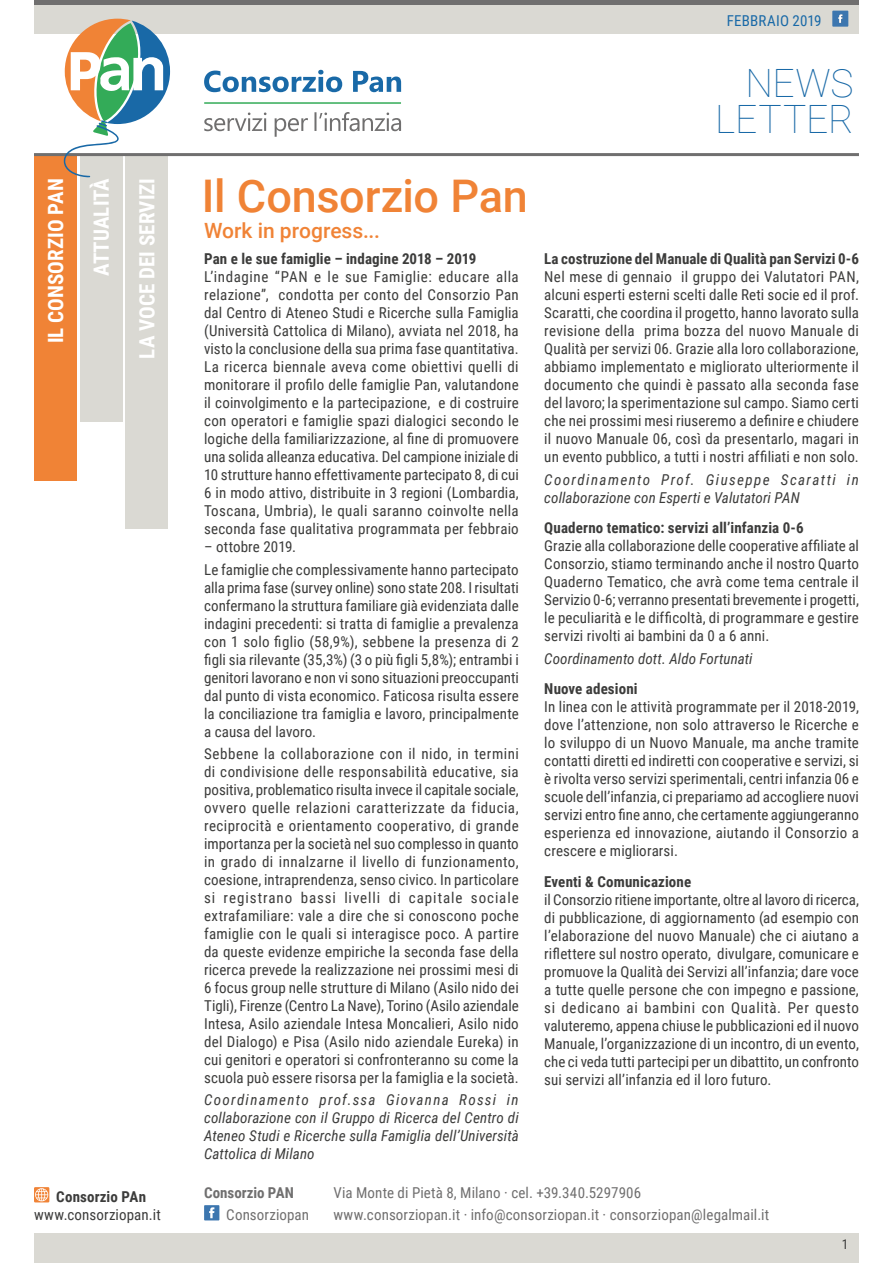
<style>
.page{position:relative;width:893px;height:1263px;background:#fff}
.page>*{position:absolute;margin:0;border:0;box-sizing:border-box;transform-origin:0 0}
.t1{font:500 45px "Roboto";letter-spacing:-.01em;color:#f08336}
.t2{font:100 39px/36px "Roboto";letter-spacing:-.005em;color:#1969a7;text-align:right}
.t3{font:700 21px/45.8px "Roboto Condensed";color:#fff;text-align:right}
.t4{font:500 21px "Roboto";color:#f08336}
.t5{font:15px/18px "Roboto Condensed";letter-spacing:.005em;color:#3c3c3b;text-align:justify}
.t6{font:italic 15px/18px "Roboto Condensed";letter-spacing:.01em;color:#3c3c3b;text-align:justify}
.t7{font:700 15px "Roboto Condensed";letter-spacing:.005em;color:#3c3c3b}
.t8{font:15px/22.2px "Roboto Condensed";letter-spacing:.005em;color:#706f6f}
.t9{font:15px "Roboto Condensed";letter-spacing:.01em;color:#1969a7}
.t10{font:700 15px "Roboto Condensed";color:#706f6f}
.t11{font:13.5px "Roboto Condensed";color:#3c3c3b}
</style>
<div class="page">
<div style="left:34px;top:0;width:825px;height:34px;background:#dad9d3"></div>
<hr style="left:34px;top:0;width:825px;height:4px;background:#706f6f">
<div style="left:832px;top:11px;width:16px;height:16px;background:#3c76af"></div>
<svg style="left:838px;top:14px;width:5px;height:9px"></svg>
<div style="left:34px;top:155px;width:43px;height:326px;background:#f08336"></div>
<div style="left:80px;top:155px;width:42px;height:267px;background:#dad9d3"></div>
<div style="left:125px;top:155px;width:43px;height:374px;background:#dad9d3"></div>
<hr style="left:204px;top:102px;width:197px;height:2px;background:#33ab58">
<svg style="left:204px;top:112px;width:197px;height:25px"></svg>
<svg style="left:204px;top:70px;width:197px;height:22px"></svg>
<hr style="left:34px;top:153px;width:825px;height:3px;background:#706f6f">
<svg style="left:64px;top:19px;width:106px;height:158px"></svg>
<div style="left:34px;top:1233px;width:825px;height:30px;background:#dad9d3"></div>
<div style="left:204px;top:1205px;width:15px;height:15px;background:#3c76af"></div>
<svg style="left:209px;top:1207px;width:5px;height:11px"></svg>
<svg style="left:34px;top:1187px;width:15px;height:15px"></svg>
<svg style="left:35px;top:1188px;width:13px;height:13px"></svg>
<h3 class="t3" style="left:32px;top:359px;width:182px;rotate:-90deg">IL CONSORZIO PAN<br>ATTUALITÀ<br>LA VOCE DEI SERVIZI</h3>
<p class="t7" style="left:56px;top:1186px;width:91px">Consorzio PAn</p>
<p class="t5" style="left:34px;top:1205px;width:128px">www.consorziopan.it</p>
<p class="t9" style="left:727px;top:10px;width:96px">FEBBRAIO 2019</p>
<h1 class="t1" style="left:202px;top:165px;width:327px">Il Consorzio Pan</h1>
<h3 class="t4" style="left:204px;top:216px;width:177px">Work in progress...</h3>
<p class="t7" style="left:204px;top:248px;width:274px">Pan e le sue famiglie – indagine 2018 – 2019</p>
<p class="t5" style="left:204px;top:267px;width:316px">L’indagine “PAN e le sue Famiglie: educare alla relazione”, condotta per conto del Consorzio Pan dal Centro di Ateneo Studi e Ricerche sulla Famiglia (Università Cattolica di Milano), avviata nel 2018, ha visto la conclusione della sua prima fase quantitativa.<br>La ricerca biennale aveva come obiettivi quelli di monitorare il profilo delle famiglie Pan, valutandone il coinvolgimento e la partecipazione, e di costruire con operatori e famiglie spazi dialogici secondo le logiche della familiarizzazione, al fine di promuovere una solida alleanza educativa. Del campione iniziale di 10 strutture hanno effettivamente partecipato 8, di cui 6 in modo attivo, distribuite in 3 regioni (Lombardia, Toscana, Umbria), le quali saranno coinvolte nella seconda fase qualitativa programmata per febbraio</p>
<p class="t5" style="left:204px;top:535px;width:316px;line-height:22.2px">– ottobre 2019.<br>Le famiglie che complessivamente hanno partecipato</p>
<p class="t5" style="left:204px;top:578px;width:316px">alla prima fase (survey online) sono state 208. I risultati confermano la struttura familiare già evidenziata dalle indagini precedenti: si tratta di famiglie a prevalenza con 1 solo figlio (58,9%), sebbene la presenza di 2 figli sia rilevante (35,3%) (3 o più figli 5,8%); entrambi i genitori lavorano e non vi sono situazioni preoccupanti dal punto di vista economico. Faticosa risulta essere la conciliazione tra famiglia e lavoro, principalmente a causa del lavoro.</p>
<p class="t5" style="left:204px;top:744px;width:316px">Sebbene la collaborazione con il nido, in termini di condivisione delle responsabilità educative, sia positiva, problematico risulta invece il capitale sociale, ovvero quelle relazioni caratterizzate da fiducia, reciprocità e orientamento cooperativo, di grande importanza per la società nel suo complesso in quanto in grado di innalzarne il livello di funzionamento, coesione, intraprendenza, senso civico. In particolare si registrano bassi livelli di capitale sociale extrafamiliare: vale a dire che si conoscono poche famiglie con le quali si interagisce poco. A partire da queste evidenze empiriche la seconda fase della ricerca prevede la realizzazione nei prossimi mesi di 6 focus group nelle strutture di Milano (Asilo nido dei Tigli), Firenze (Centro La Nave), Torino (Asilo aziendale Intesa, Asilo aziendale Intesa Moncalieri, Asilo nido del Dialogo) e Pisa (Asilo nido aziendale Eureka) in cui genitori e operatori si confronteranno su come la scuola può essere risorsa per la famiglia e la società.</p>
<p class="t6" style="left:204px;top:1090px;width:316px">Coordinamento prof.ssa Giovanna Rossi in collaborazione con il Gruppo di Ricerca del Centro di Ateneo Studi e Ricerche sulla Famiglia dell’Università Cattolica di Milano</p>
<h2 class="t2" style="left:715px;top:64px;width:140px">NEWS<br>LETTER</h2>
<p class="t7" style="left:544px;top:248px;width:316px">La costruzione del Manuale di Qualità pan Servizi 0-6</p>
<p class="t5" style="left:544px;top:267px;width:316px">Nel mese di gennaio il gruppo dei Valutatori PAN, alcuni esperti esterni scelti dalle Reti socie ed il prof.<br>Scaratti, che coordina il progetto, hanno lavorato sulla revisione della prima bozza del nuovo Manuale di Qualità per servizi 06. Grazie alla loro collaborazione, abbiamo implementato e migliorato ulteriormente il documento che quindi è passato alla seconda fase del lavoro; la sperimentazione sul campo. Siamo certi che nei prossimi mesi riuseremo a definire e chiudere il nuovo Manuale 06, così da presentarlo, magari in un evento pubblico, a tutti i nostri affiliati e non solo.</p>
<p class="t6" style="left:544px;top:470px;width:316px">Coordinamento Prof. Giuseppe Scaratti in collaborazione con Esperti e Valutatori PAN</p>
<p class="t7" style="left:544px;top:517px;width:261px">Quaderno tematico: servizi all’infanzia 0-6</p>
<p class="t5" style="left:544px;top:536px;width:316px">Grazie alla collaborazione delle cooperative affiliate al Consorzio, stiamo terminando anche il nostro Quarto Quaderno Tematico, che avrà come tema centrale il Servizio 0-6; verranno presentati brevemente i progetti, le peculiarità e le difficoltà, di programmare e gestire servizi rivolti ai bambini da 0 a 6 anni.</p>
<p class="t6" style="left:544px;top:649px;width:210px">Coordinamento dott. Aldo Fortunati</p>
<p class="t7" style="left:544px;top:678px;width:95px">Nuove adesioni</p>
<p class="t5" style="left:544px;top:697px;width:316px">In linea con le attività programmate per il 2018-2019, dove l’attenzione, non solo attraverso le Ricerche e lo sviluppo di un Nuovo Manuale, ma anche tramite contatti diretti ed indiretti con cooperative e servizi, si è rivolta verso servizi sperimentali, centri infanzia 06 e scuole dell’infanzia, ci prepariamo ad accogliere nuovi servizi entro fine anno, che certamente aggiungeranno esperienza ed innovazione, aiutando il Consorzio a crescere e migliorarsi.</p>
<p class="t7" style="left:544px;top:871px;width:148px">Eventi &amp; Comunicazione</p>
<p class="t5" style="left:544px;top:890px;width:316px">il Consorzio ritiene importante, oltre al lavoro di ricerca, di pubblicazione, di aggiornamento (ad esempio con l’elaborazione del nuovo Manuale) che ci aiutano a riflettere sul nostro operato, divulgare, comunicare e promuove la Qualità dei Servizi all’infanzia; dare voce a tutte quelle persone che con impegno e passione, si dedicano ai bambini con Qualità. Per questo valuteremo, appena chiuse le pubblicazioni ed il nuovo Manuale, l’organizzazione di un incontro, di un evento, che ci veda tutti partecipi per un dibattito, un confronto sui servizi all’infanzia ed il loro futuro.</p>
<p class="t10" style="left:204px;top:1182px;width:91px">Consorzio PAN</p>
<p class="t8" style="left:226px;top:1203px;width:84px">Consorziopan</p>
<p class="t8" style="left:333px;top:1181px;width:437px">Via Monte di Pietà 8, Milano · cel. +39.340.5297906 www.consorziopan.it · info@consorziopan.it · consorziopan@legalmail.it</p>
<p class="t11" style="left:842px;top:1234px;width:8px">1</p>
</div>
